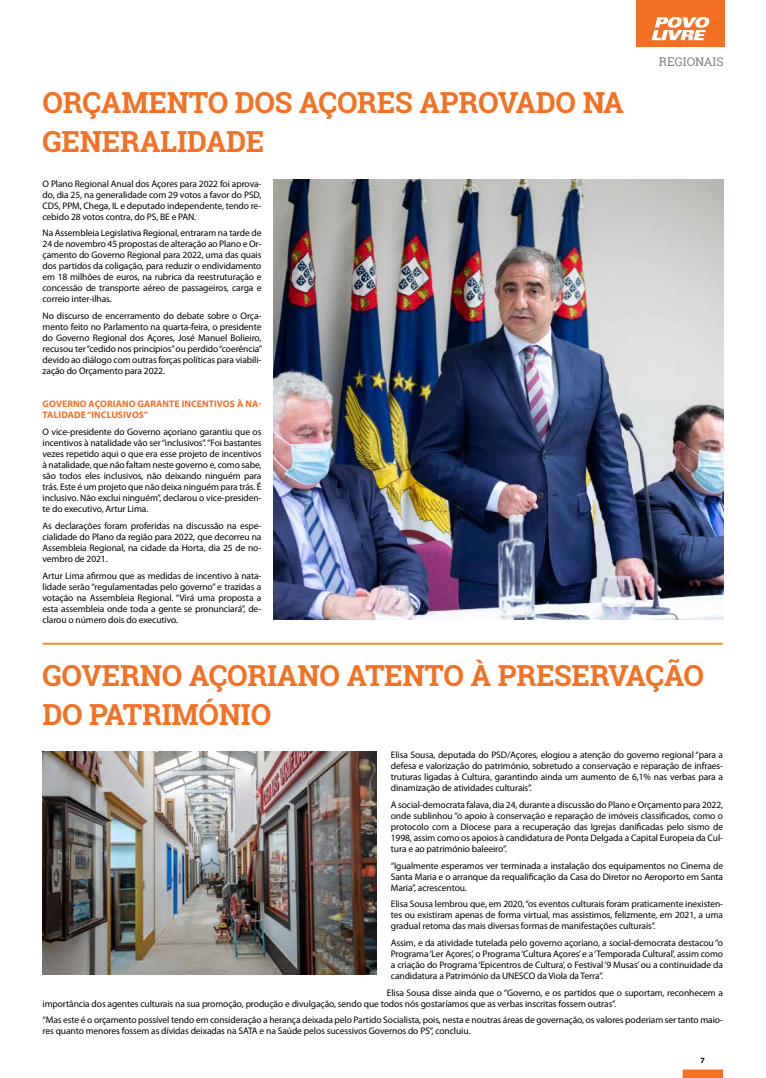
<style>
.page{position:relative;width:766px;height:1078px;background:#fff}
.page>*{position:absolute;margin:0;border:0;box-sizing:border-box;transform-origin:0 0}
.t1{font:700 29px/39px "Roboto Slab";letter-spacing:-.01em;color:#f37024}
.t2{font:12px "Roboto Slab";color:#808285}
.t3{font:9.5px/11px "Myriad Pro";letter-spacing:-.01em;color:#000;text-align:justify}
.t4{font:700 9.5px/11px "Myriad Pro";letter-spacing:.01em;color:#f36f21}
.t5{font:700 8px "Myriad Pro";color:#000}
</style>
<div class="page">
<div style="left:682px;top:1069px;width:40px;height:8px;background:#f37024;border:1px solid #f37024"></div>
<div style="left:636px;top:0;width:88px;height:47px;background:#f37024"></div>
<svg style="left:651px;top:17px;width:58px;height:23px"></svg>
<img style="left:273px;top:179px;width:450px;height:440px">
<img style="left:43px;top:751px;width:334px;height:223px">
<hr style="left:43px;top:642px;width:679px;height:2px;background:#f68b1f">
<p class="t2" style="left:658px;top:54px;width:66px">REGIONAIS</p>
<h1 class="t1" style="left:43px;top:83px;width:582px">ORÇAMENTO DOS AÇORES APROVADO NA<br>GENERALIDADE</h1>
<p class="t3" style="left:43px;top:178px;width:220px">O Plano Regional Anual dos Açores para 2022 foi aprova&shy;do, dia 25, na generalidade com 29 votos a favor do PSD, CDS, PPM, Chega, IL e deputado independente, tendo re&shy;cebido 28 votos contra, do PS, BE e PAN.</p>
<p class="t3" style="left:43px;top:227px;width:220px">Na Assembleia Legislativa Regional, entraram na tarde de 24 de novembro 45 propostas de alteração ao Plano e Or&shy;çamento do Governo Regional para 2022, uma das quais dos partidos da coligação, para reduzir o endividamento em 18 milhões de euros, na rubrica da reestruturação e concessão de transporte aéreo de passageiros, carga e correio inter-ilhas.</p>
<p class="t3" style="left:43px;top:310px;width:221px">No discurso de encerramento do debate sobre o Orça&shy;mento feito no Parlamento na quarta-feira, o presidente do Governo Regional dos Açores, José Manuel Bolieiro, recusou ter “cedido nos princípios” ou perdido “coerência” devido ao diálogo com outras forças políticas para viabili&shy;zação do Orçamento para 2022.</p>
<p class="t4" style="left:43px;top:398px;width:220px">GOVERNO AÇORIANO GARANTE INCENTIVOS À NA-<br>TALIDADE “INCLUSIVOS”</p>
<p class="t3" style="left:43px;top:426px;width:220px">O vice-presidente do Governo açoriano garantiu que os incentivos à natalidade vão ser “inclusivos”. “Foi bastantes vezes repetido aqui o que era esse projeto de incentivos à natalidade, que não faltam neste governo e, como sabe, são todos eles inclusivos, não deixando ninguém para trás. Este é um projeto que não deixa ninguém para trás. É inclusivo. Não exclui ninguém”, declarou o vice-presiden&shy;te do executivo, Artur Lima.</p>
<p class="t3" style="left:43px;top:520px;width:220px">As declarações foram proferidas na discussão na espe&shy;cialidade do Plano da região para 2022, que decorreu na Assembleia Regional, na cidade da Horta, dia 25 de no&shy;vembro de 2021.</p>
<p class="t3" style="left:43px;top:569px;width:220px">Artur Lima afirmou que as medidas de incentivo à nata&shy;lidade serão “regulamentadas pelo governo” e trazidas a votação na Assembleia Regional. “Virá uma proposta a esta assembleia onde toda a gente se pronunciará”, de&shy;clarou o número dois do executivo.</p>
<h1 class="t1" style="left:43px;top:655px;width:662px">GOVERNO AÇORIANO ATENTO À PRESERVAÇÃO<br>DO PATRIMÓNIO</h1>
<p class="t3" style="left:391px;top:749px;width:334px">Elisa Sousa, deputada do PSD/Açores, elogiou a atenção do governo regional “para a defesa e valorização do património, sobretudo a conservação e reparação de infraes&shy;truturas ligadas à Cultura, garantindo ainda um aumento de 6,1% nas verbas para a dinamização de atividades culturais”.</p>
<p class="t3" style="left:391px;top:798px;width:334px">A social-democrata falava, dia 24, durante a discussão do Plano e Orçamento para 2022, onde sublinhou “o apoio à conservação e reparação de imóveis classificados, como o protocolo com a Diocese para a recuperação das Igrejas danificadas pelo sismo de 1998, assim como os apoios à candidatura de Ponta Delgada a Capital Europeia da Cul&shy;tura e ao património baleeiro”.</p>
<p class="t3" style="left:391px;top:859px;width:334px">“Igualmente esperamos ver terminada a instalação dos equipamentos no Cinema de Santa Maria e o arranque da requalificação da Casa do Diretor no Aeroporto em Santa Maria”, acrescentou.</p>
<p class="t3" style="left:391px;top:898px;width:334px">Elisa Sousa lembrou que, em 2020, “os eventos culturais foram praticamente inexisten&shy;tes ou existiram apenas de forma virtual, mas assistimos, felizmente, em 2021, a uma gradual retoma das mais diversas formas de manifestações culturais”.</p>
<p class="t3" style="left:391px;top:936px;width:334px">Assim, e da atividade tutelada pelo governo açoriano, a social-democrata destacou “o Programa ‘Ler Açores’, o Programa ‘Cultura Açores’ e a ‘Temporada Cultural’, assim como a criação do Programa ‘Epicentros de Cultura’, o Festival ‘9 Musas’ ou a continuidade da candidatura a Património da UNESCO da Viola da Terra”.</p>
<p class="t3" style="left:43px;top:986px;width:681px;text-indent:344px">Elisa Sousa disse ainda que o “Governo, e os partidos que o suportam, reconhecem a importância dos agentes culturais na sua promoção, produção e divulgação, sendo que todos nós gostaríamos que as verbas inscritas fossem outras”.</p>
<p class="t3" style="left:43px;top:1014px;width:682px">“Mas este é o orçamento possível tendo em consideração a herança deixada pelo Partido Socialista, pois, nesta e noutras áreas de governação, os valores poderiam ser tanto maio&shy;res quanto menores fossem as dívidas deixadas na SATA e na Saúde pelos sucessivos Governos do PS”, concluiu.</p>
<p class="t5" style="left:700px;top:1054px;width:6px">7</p>
</div>
